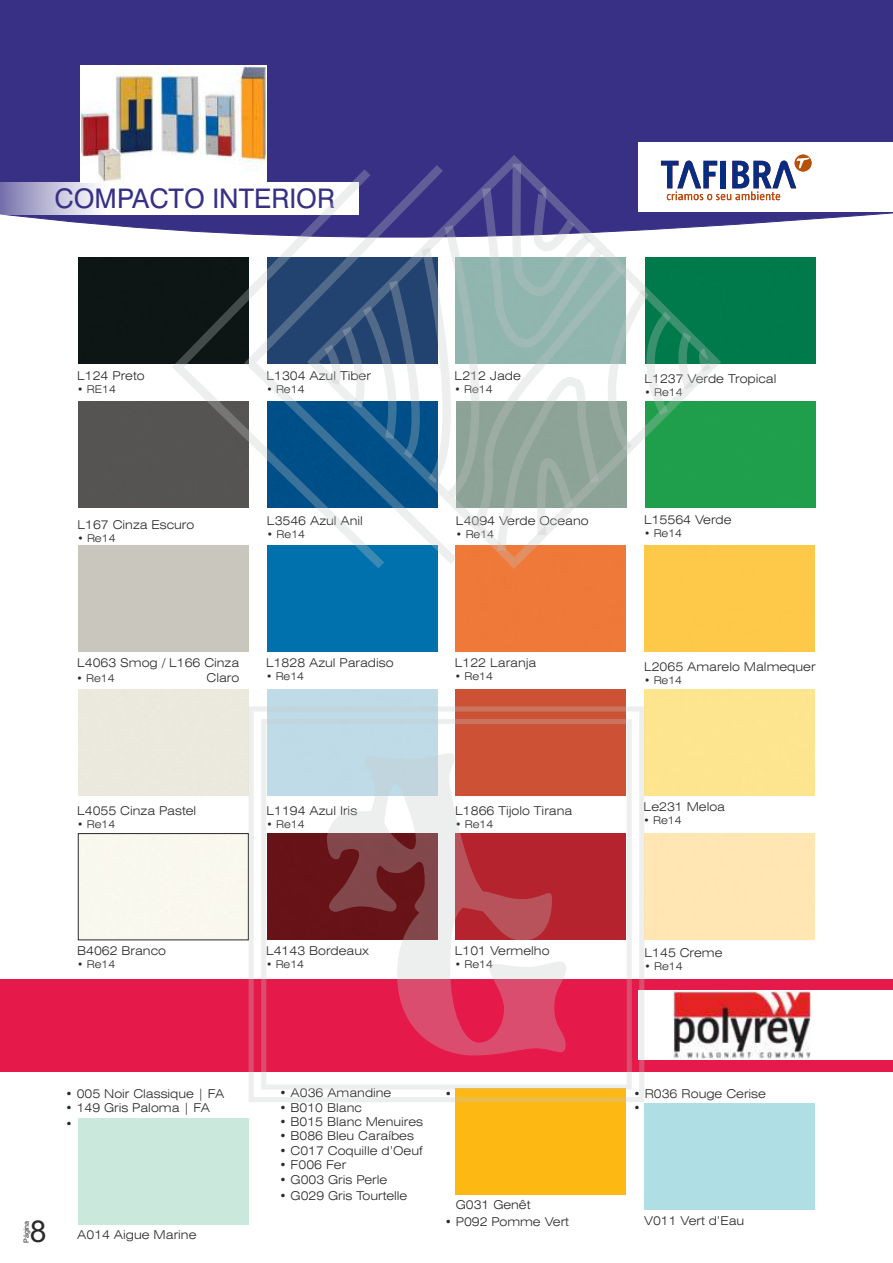
<style>
.page{position:relative;width:893px;height:1263px;background:#fff}
.page>*{position:absolute;margin:0;border:0;box-sizing:border-box;transform-origin:0 0}
.t1{font:30.15px "Arial";color:#2b2929}
.t2{font:27px "Swiss 721 BT";color:#383085}
.t3{font:300 expanded 12.15px/14.4px "Swiss 721 BT";color:#2b2929;text-align:right}
.t4{font:300 expanded 10.65px "Swiss 721 BT";color:#2b2929}
.t5{font:7.05px "Arial";color:#2b2929}
</style>
<div class="page">
<div style="left:78px;top:257px;width:88px;height:107px;background:#0d1615"></div>
<div style="left:78px;top:401px;width:88px;height:107px;background:#555452"></div>
<div style="left:456px;top:575px;width:170px;height:77px;background:#ef7939"></div>
<div style="left:267px;top:575px;width:170px;height:77px;background:#0071ad"></div>
<div style="left:456px;top:689px;width:170px;height:17px;background:#cd5135"></div>
<div style="left:78px;top:833px;width:170px;height:107px;border:1px solid #2b2929"></div>
<div style="left:645px;top:545px;width:170px;height:107px;background:#fec949"></div>
<div style="left:0;top:0;width:893px;height:230px;background:#383085"></div>
<svg style="left:0;top:182px;width:166px;height:32px"></svg>
<img style="left:80px;top:65px;width:186px;height:118px">
<div style="left:0;top:979px;width:893px;height:92px;background:#e61a4a"></div>
<div style="left:638px;top:991px;width:255px;height:69px;background:#fff"></div>
<img style="left:674px;top:992px;width:136px;height:67px">
<img style="left:811px;top:401px;width:4px;height:107px">
<img style="left:811px;top:257px;width:4px;height:107px">
<div style="left:638px;top:143px;width:255px;height:69px;background:#fff"></div>
<div style="left:456px;top:1102px;width:170px;height:93px;background:#fdb813"></div>
<svg style="left:249px;top:706px;width:395px;height:396px"></svg>
<svg style="left:324px;top:750px;width:242px;height:309px"></svg>
<svg style="left:166px;top:160px;width:227px;height:417px"></svg>
<svg style="left:238px;top:156px;width:63px;height:417px"></svg>
<svg style="left:727px;top:155px;width:84px;height:404px"></svg>
<svg style="left:301px;top:149px;width:426px;height:426px"></svg>
<h2 class="t2" style="left:54px;top:187px;width:282px">COMPACTO INTERIOR</h2>
<p class="t3" style="left:77px;top:370px;width:69px">L124 Preto</p>
<p class="t4" style="left:77px;top:385px;width:40px">• RE14</p>
<p class="t3" style="left:266px;top:370px;width:106px">L1304 Azul Tiber</p>
<p class="t4" style="left:266px;top:385px;width:40px">• Re14</p>
<p class="t3" style="left:455px;top:370px;width:68px">L212 Jade</p>
<p class="t4" style="left:455px;top:385px;width:40px">• Re14</p>
<p class="t3" style="left:644px;top:372px;width:134px">L1237 Verde Tropical</p>
<p class="t4" style="left:644px;top:388px;width:40px">• Re14</p>
<p class="t3" style="left:77px;top:519px;width:118px">L167 Cinza Escuro</p>
<p class="t4" style="left:77px;top:534px;width:40px">• Re14</p>
<p class="t3" style="left:267px;top:515px;width:98px">L3546 Azul Anil</p>
<p class="t4" style="left:267px;top:530px;width:40px">• Re14</p>
<p class="t3" style="left:456px;top:515px;width:134px">L4094 Verde Oceano</p>
<p class="t4" style="left:456px;top:530px;width:40px">• Re14</p>
<p class="t3" style="left:644px;top:514px;width:89px">L15564 Verde</p>
<p class="t4" style="left:644px;top:529px;width:40px">• Re14</p>
<p class="t3" style="left:77px;top:657px;width:164px">L4063 Smog / L166 Cinza<br>Claro</p>
<p class="t3" style="left:266px;top:657px;width:129px">L1828 Azul Paradiso</p>
<p class="t4" style="left:266px;top:672px;width:40px">• Re14</p>
<p class="t4" style="left:77px;top:674px;width:40px">• Re14</p>
<p class="t3" style="left:455px;top:657px;width:83px">L122 Laranja</p>
<p class="t4" style="left:455px;top:672px;width:40px">• Re14</p>
<p class="t3" style="left:644px;top:660px;width:173px">L2065 Amarelo Malmequer</p>
<p class="t4" style="left:644px;top:676px;width:40px">• Re14</p>
<p class="t3" style="left:77px;top:804px;width:121px">L4055 Cinza Pastel</p>
<p class="t4" style="left:77px;top:820px;width:40px">• Re14</p>
<p class="t3" style="left:266px;top:804px;width:92px">L1194 Azul Iris</p>
<p class="t4" style="left:266px;top:820px;width:40px">• Re14</p>
<p class="t3" style="left:455px;top:804px;width:119px">L1866 Tijolo Tirana</p>
<p class="t4" style="left:455px;top:820px;width:40px">• Re14</p>
<p class="t3" style="left:644px;top:801px;width:83px">Le231 Meloa</p>
<p class="t4" style="left:644px;top:816px;width:40px">• Re14</p>
<p class="t3" style="left:77px;top:945px;width:90px">B4062 Branco</p>
<p class="t4" style="left:77px;top:960px;width:40px">• Re14</p>
<p class="t3" style="left:266px;top:945px;width:104px">L4143 Bordeaux</p>
<p class="t4" style="left:266px;top:960px;width:40px">• Re14</p>
<p class="t3" style="left:455px;top:945px;width:96px">L101 Vermelho</p>
<p class="t4" style="left:455px;top:960px;width:40px">• Re14</p>
<p class="t3" style="left:66px;top:1087px;width:160px">• 005 Noir Classique | FA</p>
<p class="t3" style="left:66px;top:1102px;width:146px">• 149 Gris Paloma | FA</p>
<p class="t3" style="left:66px;top:1117px;width:9px">•</p>
<p class="t5" style="left:24px;top:1243px;width:24px;rotate:-90deg">Página</p>
<h1 class="t1" style="left:30px;top:1220px;width:18px">8</h1>
<p class="t3" style="left:77px;top:1229px;width:121px">A014 Aigue Marine</p>
<p class="t3" style="left:279px;top:1087px;width:113px">• A036 Amandine</p>
<p class="t3" style="left:279px;top:1101px;width:84px">• B010 Blanc</p>
<p class="t3" style="left:279px;top:1116px;width:145px">• B015 Blanc Menuires</p>
<p class="t3" style="left:279px;top:1130px;width:136px">• B086 Bleu Caraíbes</p>
<p class="t3" style="left:279px;top:1144px;width:145px">• C017 Coquille d’Oeuf</p>
<p class="t3" style="left:279px;top:1159px;width:68px">• F006 Fer</p>
<p class="t3" style="left:279px;top:1173px;width:109px">• G003 Gris Perle</p>
<p class="t3" style="left:279px;top:1189px;width:129px">• G029 Gris Tourtelle</p>
<p class="t3" style="left:445px;top:1087px;width:9px">•</p>
<p class="t3" style="left:456px;top:1199px;width:76px">G031 Genêt</p>
<p class="t3" style="left:445px;top:1215px;width:126px">• P092 Pomme Vert</p>
<p class="t3" style="left:644px;top:947px;width:80px">L145 Creme</p>
<p class="t4" style="left:644px;top:962px;width:40px">• Re14</p>
<p class="t3" style="left:634px;top:1087px;width:134px">• R036 Rouge Cerise</p>
<p class="t3" style="left:634px;top:1101px;width:9px">•</p>
<p class="t3" style="left:644px;top:1214px;width:102px">V011 Vert d’Eau</p>
</div>
